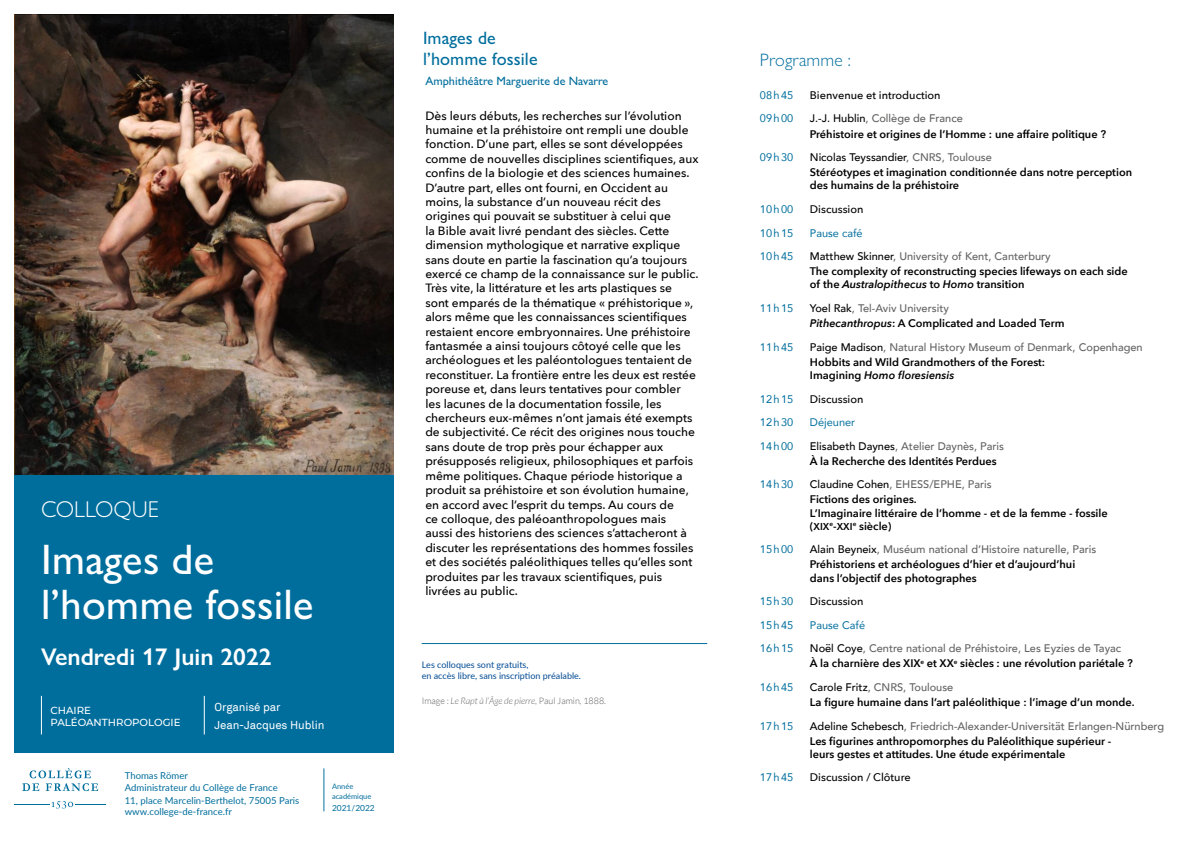
<style>
.page{position:relative;width:1191px;height:842px;background:#fff}
.page>*{position:absolute;margin:0;border:0;box-sizing:border-box;transform-origin:0 0}
.cadre_nom{font:500 42.8px/45px "Gill Sans Nova";letter-spacing:.005em;color:#fff}
.cadre_nom-2{font:600 24.2px "Gill Sans Nova";color:#fff}
.cadre_nom-3{font:300 23px "Gill Sans Nova";color:#fff}
.cadre_nom-4{font:500 18px/21.6px "Gill Sans Nova";letter-spacing:.005em;color:#006e9d}
.cadre_nom-5{font:300 18px "Gill Sans Nova";letter-spacing:.005em;color:#006e9d}
.corps{font:500 12.1px "Gill Sans Nova";color:#006e9d}
.titre_DD{font:500 12px/14.4px "Avenir Next";color:#000}
.cadre_nom-6{font:11.5px/17.9px "Akkurat";letter-spacing:-.01em;color:#fff}
.titre_DD-2{font:600 11px/13.2px "Avenir Next";color:#000}
.intervenant_D{font:500 11px "Avenir";color:#646363}
.heure{font:11px "Avenir";color:#006e9d}
.titre_DD-3{font:500 11px "Avenir Next";color:#000}
.intervenant_D-2{font:500 11px "Avenir";color:#000}
.intervenant_D-3{font:500 11px "Avenir";color:#616160}
.cadre_nom-7{font:500 10.2px/12.3px "Montserrat";color:#fff}
.t1{font:9.5px "Lato";color:#006e9d}
.t2{font:9px/10.8px "Lato";color:#004a93}
.t3{font:300 9px "Lato";color:#616160}
.t4{font:8.4px "Lato";color:#006e9d}
.t5{font:7.5px/10.1px "Lato";color:#006e9d}
.s1{font-style:italic}
.s2{color:#000}
.s3{color:#646363}
.s4{font-size:10px}
</style>
<div class="page">
<img style="left:14px;top:14px;width:379px;height:461px">
<svg style="left:52px;top:801px;width:21px;height:7px"></svg>
<hr style="left:14px;top:804px;width:36px;height:1px;background:#006e9d">
<hr style="left:75px;top:804px;width:31px;height:1px;background:#006e9d">
<svg style="left:22px;top:768px;width:76px;height:23px"></svg>
<hr style="left:324px;top:768px;width:1px;height:43px;background:#006e9d">
<div style="left:14px;top:475px;width:379px;height:278px;background:#006e9d"></div>
<hr style="left:41px;top:696px;width:1px;height:38px;background:#fff">
<hr style="left:204px;top:696px;width:1px;height:38px;background:#fff">
<hr style="left:422px;top:643px;width:285px;height:1px;background:#006e9d">
<p class="cadre_nom-3" style="left:41px;top:495px;width:119px">COLLOQUE</p>
<p class="cadre_nom" style="left:41px;top:536px;width:274px">Images de l’homme fossile</p>
<p class="cadre_nom-2" style="left:41px;top:642px;width:232px">Vendredi 17 Juin 2022</p>
<p class="cadre_nom-6" style="left:215px;top:698px;width:111px">Organisé par<br>Jean-Jacques Hublin</p>
<p class="cadre_nom-7" style="left:50px;top:704px;width:132px">CHAIRE<br>PALÉOANTHROPOLOGIE</p>
<p class="t1" style="left:125px;top:769px;width:65px">Thomas Römer</p>
<p class="t1" style="left:125px;top:780px;width:155px">Administrateur du Collège de France</p>
<p class="t1" style="left:125px;top:793px;width:176px">11, place Marcelin-Berthelot, 75005 Paris</p>
<p class="t1" style="left:125px;top:805px;width:109px">www.college-de-france.fr</p>
<p class="t5" style="left:332px;top:780px;width:41px">Année académique</p>
<p class="t4" style="left:332px;top:802px;width:44px">2021/2022</p>
<p class="cadre_nom-4" style="left:423px;top:26px;width:116px">Images de l’homme fossile</p>
<p class="corps" style="left:425px;top:74px;width:184px">Amphithéâtre Marguerite de Navarre</p>
<p class="titre_DD" style="left:425px;top:108px;width:275px">Dès leurs débuts, les recherches sur l’évolution humaine et la préhistoire ont rempli une double fonction. D’une part, elles se sont développées comme de nouvelles disciplines scientifiques, aux confins de la biologie et des sciences humaines.<br>D’autre part, elles ont fourni, en Occident au moins, la substance d’un nouveau récit des origines qui pouvait se substituer à celui que<br>la Bible avait livré pendant des siècles. Cette dimension mythologique et narrative explique sans doute en partie la fascination qu’a toujours exercé ce champ de la connaissance sur le public.<br>Très vite, la littérature et les arts plastiques se<br>sont emparés de la thématique « préhistorique », alors même que les connaissances scientifiques restaient encore embryonnaires. Une préhistoire fantasmée a ainsi toujours côtoyé celle que les archéologues et les paléontologues tentaient de reconstituer. La frontière entre les deux est restée poreuse et, dans leurs tentatives pour combler les lacunes de la documentation fossile, les chercheurs eux-mêmes n’ont jamais été exempts de subjectivité. Ce récit des origines nous touche sans doute de trop près pour échapper aux présupposés religieux, philosophiques et parfois même politiques. Chaque période historique a produit sa préhistoire et son évolution humaine, en accord avec l’esprit du temps. Au cours de<br>ce colloque, des paléoanthropologues mais<br>aussi des historiens des sciences s’attacheront à discuter les représentations des hommes fossiles et des sociétés paléolithiques telles qu’elles sont produites par les travaux scientifiques, puis livrées au public.</p>
<p class="t2" style="left:422px;top:659px;width:161px">Les colloques sont gratuits,<br>en accès libre, sans inscription préalable.</p>
<p class="t3" style="left:422px;top:696px;width:186px">Image : <span class="s1">Le Rapt à l’Âge de pierre</span>, Paul Jamin, 1888.</p>
<p class="cadre_nom-5" style="left:760px;top:48px;width:92px">Programme :</p>
<p class="heure" style="left:760px;top:86px;width:35px">08h45</p>
<p class="titre_DD-3" style="left:810px;top:86px;width:132px">Bienvenue et introduction</p>
<p class="heure" style="left:760px;top:110px;width:35px">09h00</p>
<p class="intervenant_D-3" style="left:810px;top:109px;width:154px"><span class="s2">J.-J. Hublin</span><span class="s3">,</span> Collège de France</p>
<p class="titre_DD-2" style="left:810px;top:127px;width:298px">Préhistoire et origines de l’Homme : une affaire politique ?</p>
<p class="heure" style="left:760px;top:148px;width:35px">09h30</p>
<p class="intervenant_D-2" style="left:810px;top:148px;width:183px">Nicolas Teyssandier<span class="s3">, CNRS, Toulouse</span></p>
<p class="titre_DD-2" style="left:810px;top:166px;width:324px">Stéréotypes et imagination conditionnée dans notre perception des humains de la préhistoire</p>
<p class="heure" style="left:760px;top:200px;width:35px">10h00</p>
<p class="titre_DD-3" style="left:810px;top:200px;width:55px">Discussion</p>
<p class="heure" style="left:760px;top:224px;width:35px">10h15</p>
<p class="heure" style="left:810px;top:224px;width:54px">Pause café</p>
<p class="heure" style="left:760px;top:247px;width:35px">10h45</p>
<p class="intervenant_D" style="left:810px;top:247px;width:242px"><span class="s2">Matthew Skinner</span>, University of Kent, Canterbury</p>
<p class="titre_DD-2" style="left:810px;top:264px;width:319px">The complexity of reconstructing species lifeways on each side of the <span class="s1">Australopithecus</span> to <span class="s1">Homo</span> transition</p>
<p class="heure" style="left:760px;top:299px;width:35px">11h15</p>
<p class="intervenant_D" style="left:810px;top:299px;width:140px"><span class="s2">Yoel Rak</span>, Tel-Aviv University</p>
<p class="titre_DD-2" style="left:810px;top:316px;width:256px"><span class="s1">Pithecanthropus</span>: A Complicated and Loaded Term</p>
<p class="heure" style="left:760px;top:338px;width:35px">11h45</p>
<p class="intervenant_D" style="left:810px;top:337px;width:334px"><span class="s2">Paige Madison</span>, Natural History Museum of Denmark, Copenhagen</p>
<p class="titre_DD-2" style="left:810px;top:355px;width:237px">Hobbits and Wild Grandmothers of the Forest:<br>Imagining <span class="s1">Homo floresiensis</span></p>
<p class="heure" style="left:760px;top:390px;width:35px">12h15</p>
<p class="titre_DD-3" style="left:810px;top:389px;width:55px">Discussion</p>
<p class="heure" style="left:760px;top:413px;width:35px">12h30</p>
<p class="heure" style="left:810px;top:413px;width:47px">Déjeuner</p>
<p class="heure" style="left:760px;top:437px;width:35px">14h00</p>
<p class="intervenant_D" style="left:810px;top:436px;width:196px"><span class="s2">Elisabeth Daynes</span>, Atelier Daynès, Paris</p>
<p class="titre_DD-2" style="left:810px;top:454px;width:188px">À la Recherche des Identités Perdues</p>
<p class="heure" style="left:760px;top:475px;width:35px">14h30</p>
<p class="intervenant_D" style="left:810px;top:475px;width:183px"><span class="s2">Claudine Cohen</span>, EHESS/EPHE, Paris</p>
<p class="titre_DD-2" style="left:810px;top:493px;width:299px">Fictions des origines.<br>L’Imaginaire littéraire de l’homme - et de la femme - fossile (<span class="s4">XIX</span><sup>e</sup>-<span class="s4">XXI</span><sup>e</sup> siècle)</p>
<p class="heure" style="left:760px;top:541px;width:35px">15h00</p>
<p class="intervenant_D" style="left:810px;top:540px;width:288px"><span class="s2">Alain Beyneix</span>, Muséum national d’Histoire naturelle, Paris</p>
<p class="titre_DD-2" style="left:810px;top:558px;width:267px">Préhistoriens et archéologues d’hier et d’aujourd’hui dans l’objectif des photographes</p>
<p class="heure" style="left:760px;top:592px;width:35px">15h30</p>
<p class="titre_DD-3" style="left:810px;top:592px;width:55px">Discussion</p>
<p class="heure" style="left:760px;top:616px;width:35px">15h45</p>
<p class="heure" style="left:810px;top:616px;width:57px">Pause Café</p>
<p class="heure" style="left:760px;top:639px;width:35px">16h15</p>
<p class="intervenant_D" style="left:810px;top:639px;width:313px"><span class="s2">Noël Coye</span>, Centre national de Préhistoire, Les Eyzies de Tayac</p>
<p class="titre_DD-2" style="left:810px;top:657px;width:324px">À la charnière des XIX<sup>e</sup> et XX<sup>e</sup> siècles : une révolution pariétale ?</p>
<p class="heure" style="left:760px;top:678px;width:35px">16h45</p>
<p class="intervenant_D" style="left:810px;top:677px;width:145px"><span class="s2">Carole Fritz</span>, CNRS, Toulouse</p>
<p class="titre_DD-2" style="left:810px;top:695px;width:326px">La figure humaine dans l’art paléolithique : l’image d’un monde.</p>
<p class="heure" style="left:760px;top:717px;width:35px">17h15</p>
<p class="intervenant_D" style="left:810px;top:716px;width:356px"><span class="s2">Adeline Schebesch</span>, Friedrich-Alexander-Universität Erlangen-Nürnberg</p>
<p class="titre_DD-2" style="left:810px;top:734px;width:303px">Les figurines anthropomorphes du Paléolithique supérieur - leurs gestes et attitudes. Une étude expérimentale</p>
<p class="heure" style="left:760px;top:769px;width:35px">17h45</p>
<p class="titre_DD-3" style="left:810px;top:768px;width:102px">Discussion / Clôture</p>
</div>
